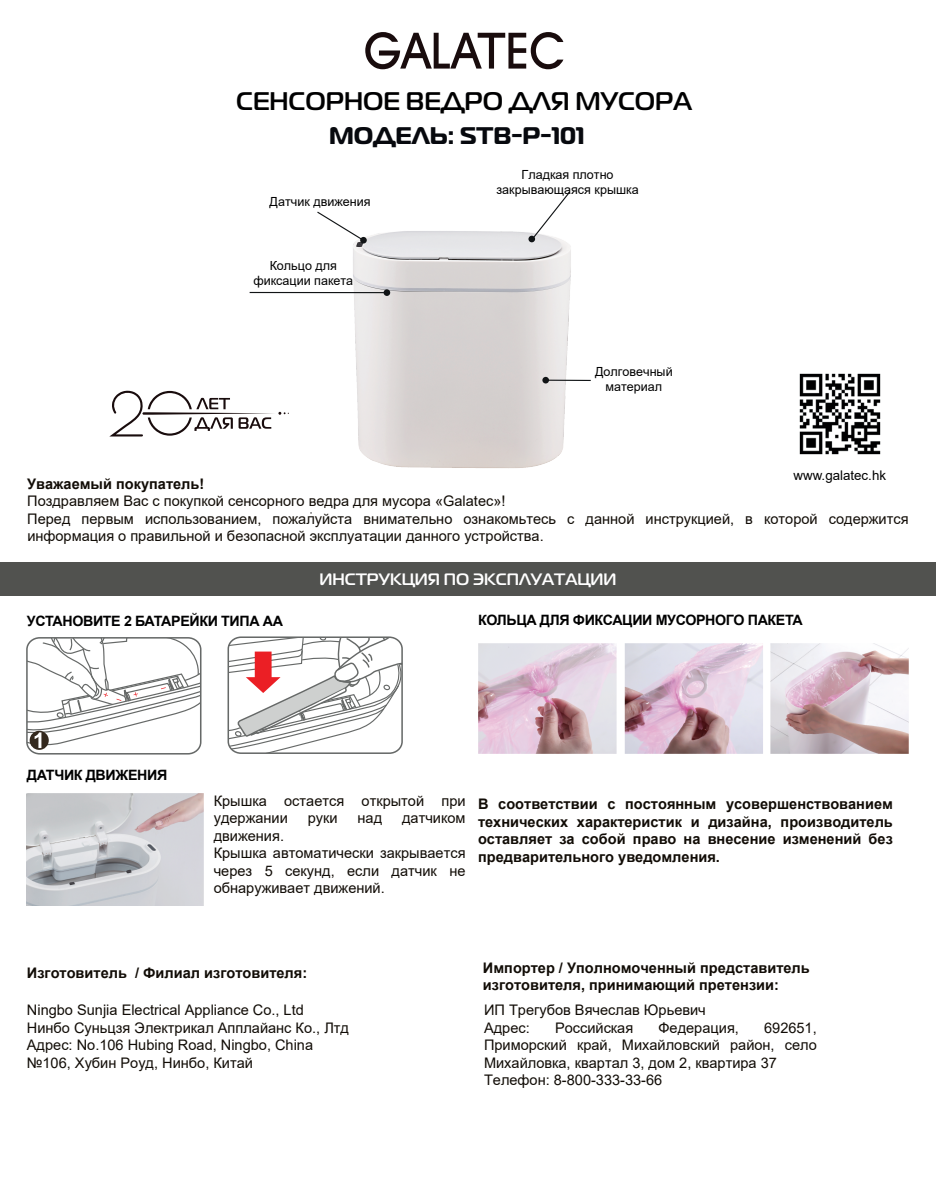
<style>
.page{position:relative;width:936px;height:1191px;background:#fff}
.page>*{position:absolute;margin:0;border:0;box-sizing:border-box;transform-origin:0 0}
.t1{font:500 25.5px "Magistral";color:#000001}
.t2{font:700 24px "Magistral";color:#07090e}
.t3{font:500 16.5px "Magistral";color:#fff}
.t4{font:14.7px/17.4px "Arial";color:#110c06}
.t5{font:700 14.7px/17.4px "Arial";color:#110c06;text-align:justify}
.t6{font:700 14.4px "Arial";letter-spacing:-.025em;color:#000001}
.t7{font:13.2px "Arial";color:#000001}
.t8{font:12.6px/15px "Arial";color:#000001;text-align:center}
</style>
<div class="page">
<svg style="left:365px;top:32px;width:198px;height:37px"></svg>
<div style="left:0;top:562px;width:935px;height:33px;background:#51524f"></div>
<img style="left:302px;top:231px;width:289px;height:238px">
<div style="left:360px;top:237px;width:7px;height:6px;background:#111416;border-radius:50%"></div>
<div style="left:528px;top:236px;width:7px;height:6px;background:#111416;border-radius:50%"></div>
<svg style="left:316px;top:211px;width:48px;height:30px"></svg>
<div style="left:383px;top:289px;width:7px;height:7px;background:#111416;border-radius:50%"></div>
<svg style="left:530px;top:191px;width:41px;height:50px"></svg>
<hr style="left:249px;top:292px;width:138px;height:1px;background:#111416">
<div style="left:542px;top:377px;width:7px;height:6px;background:#111416;border-radius:50%"></div>
<hr style="left:545px;top:379px;width:45px;height:2px;background:#111416">
<svg style="left:230px;top:639px;width:170px;height:112px"></svg>
<div style="left:227px;top:636px;width:176px;height:118px;border:2px solid #666968;border-radius:12px"></div>
<div style="left:26px;top:637px;width:175px;height:117px;border:2px solid #666968;border-radius:12px"></div>
<svg style="left:30px;top:731px;width:19px;height:19px"></svg>
<svg style="left:27px;top:638px;width:174px;height:110px"></svg>
<img style="left:478px;top:644px;width:430px;height:110px">
<img style="left:27px;top:794px;width:176px;height:111px">
<img style="left:799px;top:373px;width:82px;height:82px">
<svg style="left:110px;top:390px;width:179px;height:46px"></svg>
<h1 class="t1" style="left:236px;top:86px;width:457px">СЕНСОРНОЕ ВЕДРО ДЛЯ МУСОРА</h1>
<h2 class="t2" style="left:329px;top:120px;width:257px">МОДЕЛЬ: STB-P-101</h2>
<p class="t8" style="left:269px;top:194px;width:102px">Датчик движения</p>
<p class="t8" style="left:253px;top:258px;width:101px">Кольцо для фиксации пакета</p>
<p class="t8" style="left:496px;top:167px;width:144px">Гладкая плотно закрывающаяся крышка</p>
<p class="t8" style="left:595px;top:364px;width:79px">Долговечный материал</p>
<p class="t7" style="left:793px;top:466px;width:94px">www.galatec.hk</p>
<p class="t5" style="left:27px;top:475px;width:179px">Уважаемый покупатель!</p>
<p class="t4" style="left:27px;top:492px;width:882px">Поздравляем Вас с покупкой сенсорного ведра для мусора «Galatec»!<br>Перед первым использованием, пожалуйста внимательно ознакомьтесь с данной инструкцией, в которой содержится информация о правильной и безопасной эксплуатации данного устройства.</p>
<p class="t6" style="left:27px;top:611px;width:258px">УСТАНОВИТЕ 2 БАТАРЕЙКИ ТИПА АА</p>
<p class="t3" style="left:319px;top:569px;width:298px">ИНСТРУКЦИЯ ПО ЭКСПЛУАТАЦИИ</p>
<p class="t6" style="left:478px;top:610px;width:326px">КОЛЬЦА ДЛЯ ФИКСАЦИИ МУСОРНОГО ПАКЕТА</p>
<p class="t6" style="left:27px;top:765px;width:142px">ДАТЧИК ДВИЖЕНИЯ</p>
<p class="t4" style="left:214px;top:792px;width:253px">Крышка остается открытой при удержании</p>
<p class="t4" style="left:308px;top:809px;width:31px">руки</p>
<p class="t4" style="left:357px;top:809px;width:26px">над</p>
<p class="t4" style="left:402px;top:809px;width:65px">датчиком</p>
<p class="t4" style="left:214px;top:827px;width:253px">движения.<br>Крышка автоматически закрывается через 5 секунд, если датчик не обнаруживает движений.</p>
<p class="t5" style="left:478px;top:795px;width:416px">В соответствии с постоянным усовершенствованием технических характеристик и дизайна, производитель оставляет за собой право на внесение изменений без предварительного уведомления.</p>
<p class="t5" style="left:27px;top:964px;width:282px">Изготовитель / Филиал изготовителя:</p>
<p class="t4" style="left:27px;top:1001px;width:323px">Ningbo Sunjia Electrical Appliance Co., Ltd Нинбо Суньцзя Электрикал Апплайанс Ко., Лтд Адрес: No.106 Hubing Road, Ningbo, China №106, Хубин Роуд, Нинбо, Китай</p>
<p class="t5" style="left:483px;top:958px;width:328px">Импортер / Уполномоченный представитель изготовителя, принимающий претензии:</p>
<p class="t4" style="left:484px;top:1001px;width:223px">ИП Трегубов Вячеслав Юрьевич<br>Адрес:</p>
<p class="t4" style="left:555px;top:1018px;width:80px">Российская</p>
<p class="t4" style="left:658px;top:1018px;width:82px">Федерация,</p>
<p class="t4" style="left:484px;top:1018px;width:334px;text-indent:280px">692651,<br>Приморский край, Михайловский район, село<br>Михайловка, квартал 3, дом 2, квартира 37<br>Телефон: 8-800-333-33-66</p>
</div>
